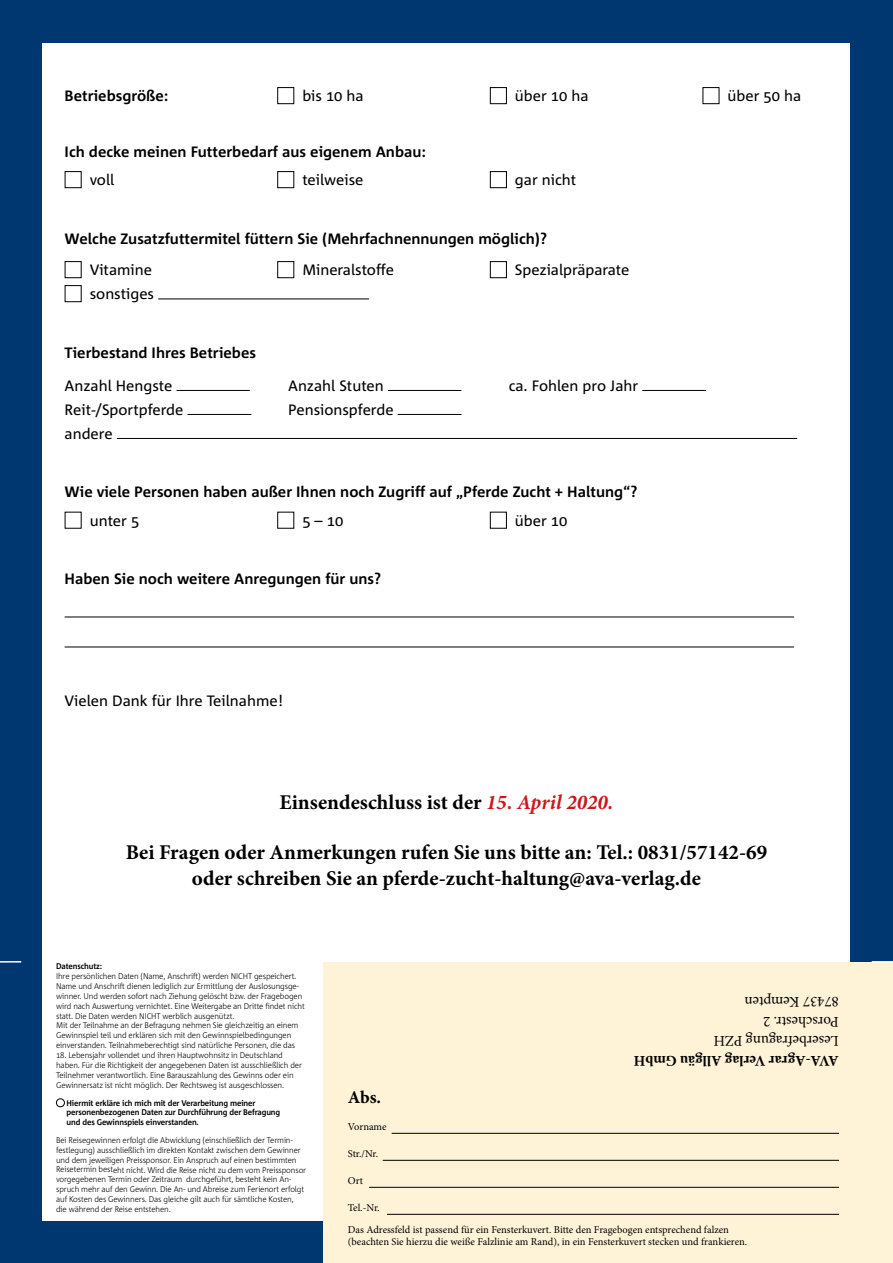
<style>
.page{position:relative;width:893px;height:1263px;background:#003770}
.page>*{position:absolute;margin:0;border:0;box-sizing:border-box;transform-origin:0 0}
.t1{font:700 21px/25.2px "Minion Pro";color:#000;text-align:center}
.t2{font:700 18px "Minion Pro";color:#000}
.t3{font:700 15px "Agro Sans";color:#000}
.t4{font:15px "Agro Sans";color:#000}
.t5{font:15px/19.5px "Minion Pro";color:#000}
.t6{font:700 15px "Minion Pro";color:#000}
.t7{font:10.5px/21.6px "Minion Pro";color:#000}
.t8{font:300 8.25px/9.9px "Agro Sans";letter-spacing:-.015em;color:#000;scale:.95 1}
.t9{font:700 8.25px/9.9px "Agro Sans";letter-spacing:-.015em;color:#000;scale:.95 1}
.s1{font-style:italic;color:#cd171a}
</style>
<div class="page">
<div style="left:43px;top:43px;width:807px;height:1177px;background:#fff"></div>
<div style="left:323px;top:962px;width:570px;height:301px;background:#fff3d7"></div>
<div style="left:277px;top:87px;width:17px;height:17px;border:1px solid #000"></div>
<div style="left:490px;top:87px;width:17px;height:17px;border:1px solid #000"></div>
<div style="left:702px;top:87px;width:17px;height:17px;border:1px solid #000"></div>
<div style="left:65px;top:171px;width:17px;height:17px;border:1px solid #000"></div>
<div style="left:277px;top:171px;width:17px;height:17px;border:1px solid #000"></div>
<div style="left:490px;top:171px;width:17px;height:17px;border:1px solid #000"></div>
<div style="left:65px;top:261px;width:17px;height:17px;border:1px solid #000"></div>
<div style="left:277px;top:261px;width:17px;height:17px;border:1px solid #000"></div>
<div style="left:490px;top:261px;width:17px;height:17px;border:1px solid #000"></div>
<div style="left:65px;top:285px;width:17px;height:17px;border:1px solid #000"></div>
<hr style="left:158px;top:299px;width:211px;height:1px;background:#000">
<hr style="left:177px;top:390px;width:73px;height:1px;background:#000">
<hr style="left:388px;top:390px;width:73px;height:1px;background:#000">
<hr style="left:642px;top:390px;width:64px;height:1px;background:#000">
<hr style="left:188px;top:414px;width:63px;height:1px;background:#000">
<hr style="left:398px;top:414px;width:63px;height:1px;background:#000">
<hr style="left:117px;top:438px;width:680px;height:1px;background:#000">
<div style="left:277px;top:512px;width:17px;height:17px;border:1px solid #000"></div>
<div style="left:490px;top:512px;width:17px;height:17px;border:1px solid #000"></div>
<hr style="left:65px;top:617px;width:729px;height:1px;background:#000">
<hr style="left:65px;top:647px;width:729px;height:1px;background:#000">
<svg style="left:0;top:961px;width:21px;height:1px"></svg>
<svg style="left:872px;top:961px;width:21px;height:1px"></svg>
<div style="left:56px;top:1098px;width:9px;height:9px;border:1px solid #000;border-radius:50%"></div>
<hr style="left:392px;top:1133px;width:447px;height:1px;background:#000">
<hr style="left:383px;top:1160px;width:456px;height:1px;background:#000">
<hr style="left:369px;top:1187px;width:470px;height:1px;background:#000">
<hr style="left:387px;top:1214px;width:452px;height:1px;background:#000">
<h3 class="t3" style="left:65px;top:88px;width:105px">Betriebsgröße:</h3>
<h3 class="t4" style="left:302px;top:88px;width:63px">bis 10 ha</h3>
<h3 class="t4" style="left:515px;top:88px;width:75px">über 10 ha</h3>
<h3 class="t4" style="left:728px;top:88px;width:75px">über 50 ha</h3>
<h3 class="t3" style="left:65px;top:143px;width:363px">Ich decke meinen Futterbedarf aus eigenem Anbau:</h3>
<h3 class="t4" style="left:90px;top:172px;width:26px">voll</h3>
<h3 class="t4" style="left:302px;top:172px;width:63px">teilweise</h3>
<h3 class="t4" style="left:515px;top:172px;width:63px">gar nicht</h3>
<h3 class="t3" style="left:65px;top:230px;width:484px">Welche Zusatzfuttermitel füttern Sie (Mehrfachnennungen möglich)?</h3>
<h3 class="t4" style="left:90px;top:262px;width:64px">Vitamine</h3>
<h3 class="t4" style="left:302px;top:262px;width:93px">Mineralstoffe</h3>
<h3 class="t4" style="left:515px;top:262px;width:116px">Spezialpräparate</h3>
<h3 class="t4" style="left:90px;top:286px;width:66px">sonstiges</h3>
<h3 class="t3" style="left:65px;top:344px;width:193px">Tierbestand Ihres Betriebes</h3>
<h3 class="t4" style="left:65px;top:377px;width:109px">Anzahl Hengste</h3>
<h3 class="t4" style="left:288px;top:377px;width:97px">Anzahl Stuten</h3>
<h3 class="t4" style="left:509px;top:377px;width:131px">ca. Fohlen pro Jahr</h3>
<h3 class="t4" style="left:65px;top:401px;width:120px">Reit-/Sportpferde</h3>
<h3 class="t4" style="left:288px;top:401px;width:107px">Pensionspferde</h3>
<h3 class="t4" style="left:65px;top:425px;width:50px">andere</h3>
<h3 class="t3" style="left:65px;top:484px;width:574px">Wie viele Personen haben außer Ihnen noch Zugriff auf „Pferde Zucht + Haltung“?</h3>
<h3 class="t4" style="left:90px;top:512px;width:51px">unter 5</h3>
<h3 class="t4" style="left:302px;top:512px;width:43px">5 – 10</h3>
<h3 class="t4" style="left:515px;top:512px;width:54px">über 10</h3>
<h3 class="t3" style="left:65px;top:571px;width:318px">Haben Sie noch weitere Anregungen für uns?</h3>
<h3 class="t4" style="left:65px;top:692px;width:220px">Vielen Dank für Ihre Teilnahme!</h3>
<h1 class="t1" style="left:279px;top:789px;width:335px">Einsendeschluss ist der <span class="s1">15. April 2020.</span></h1>
<h1 class="t1" style="left:126px;top:840px;width:643px">Bei Fragen oder Anmerkungen rufen Sie uns bitte an: Tel.: 0831/57142-69 oder schreiben Sie an pferde-zucht-haltung@ava-verlag.de</h1>
<p class="t9" style="left:56px;top:961px;width:50px">Datenschutz:</p>
<p class="t8" style="left:56px;top:971px;width:263px">Ihre persönlichen Daten (Name, Anschrift) werden NICHT gespeichert.<br>Name und Anschrift dienen lediglich zur Ermittlung der Auslosungsge&shy;winner. Und werden sofort nach Ziehung gelöscht bzw. der Fragebogen wird nach Auswertung vernichtet. Eine Weitergabe an Dritte findet nicht statt. Die Daten werden NICHT werblich ausgenützt.<br>Mit der Teilnahme an der Befragung nehmen Sie gleichzeitig an einem Gewinnspiel teil und erklären sich mit den Gewinnspielbedingungen einverstanden. Teilnahmeberechtigt sind natürliche Personen, die das</p>
<p class="t8" style="left:56px;top:1050px;width:260px">18. Lebensjahr vollendet und ihren Hauptwohnsitz in Deutschland haben. Für die Richtigkeit der angegebenen Daten ist ausschließlich der Teilnehmer verantwortlich. Eine Barauszahlung des Gewinns oder ein Gewinnersatz ist nicht möglich. Der Rechtsweg ist ausgeschlossen.</p>
<p class="t9" style="left:67px;top:1098px;width:226px">Hiermit erkläre ich mich mit der Verarbeitung meiner personenbezogenen Daten zur Durchführung der Befragung und des Gewinnspiels einverstanden.</p>
<p class="t8" style="left:56px;top:1135px;width:265px">Bei Reisegewinnen erfolgt die Abwicklung (einschließlich der Termin&shy;festlegung) ausschließlich im direkten Kontakt zwischen dem Gewinner und dem jeweiligen Preissponsor. Ein Anspruch auf einen bestimmten Reisetermin besteht nicht. Wird die Reise nicht zu dem vom Preissponsor vorgegebenen Termin oder Zeitraum durchgeführt, besteht kein An&shy;spruch mehr auf den Gewinn. Die An- und Abreise zum Ferienort erfolgt auf Kosten des Gewinners. Das gleiche gilt auch für sämtliche Kosten, die während der Reise entstehen.</p>
<h3 class="t5" style="left:839px;top:1050px;width:127px;rotate:-180deg">Leserbefragung PZH<br>Porschestr. 2<br>87437 Kempten</h3>
<h3 class="t6" style="left:839px;top:1071px;width:207px;rotate:-180deg">AVA-Agrar Verlag Allgäu GmbH</h3>
<h2 class="t2" style="left:348px;top:1085px;width:35px">Abs.</h2>
<p class="t7" style="left:348px;top:1116px;width:40px">Vorname</p>
<p class="t7" style="left:348px;top:1143px;width:32px">Str./Nr.</p>
<p class="t7" style="left:348px;top:1170px;width:17px">Ort</p>
<p class="t7" style="left:348px;top:1197px;width:383px">Tel.-Nr.<br>Das Adressfeld ist passend für ein Fensterkuvert. Bitte den Fragebogen entsprechend falzen</p>
<p class="t7" style="left:348px;top:1231px;width:401px">(beachten Sie hierzu die weiße Falzlinie am Rand), in ein Fensterkuvert stecken und frankieren.</p>
</div>
